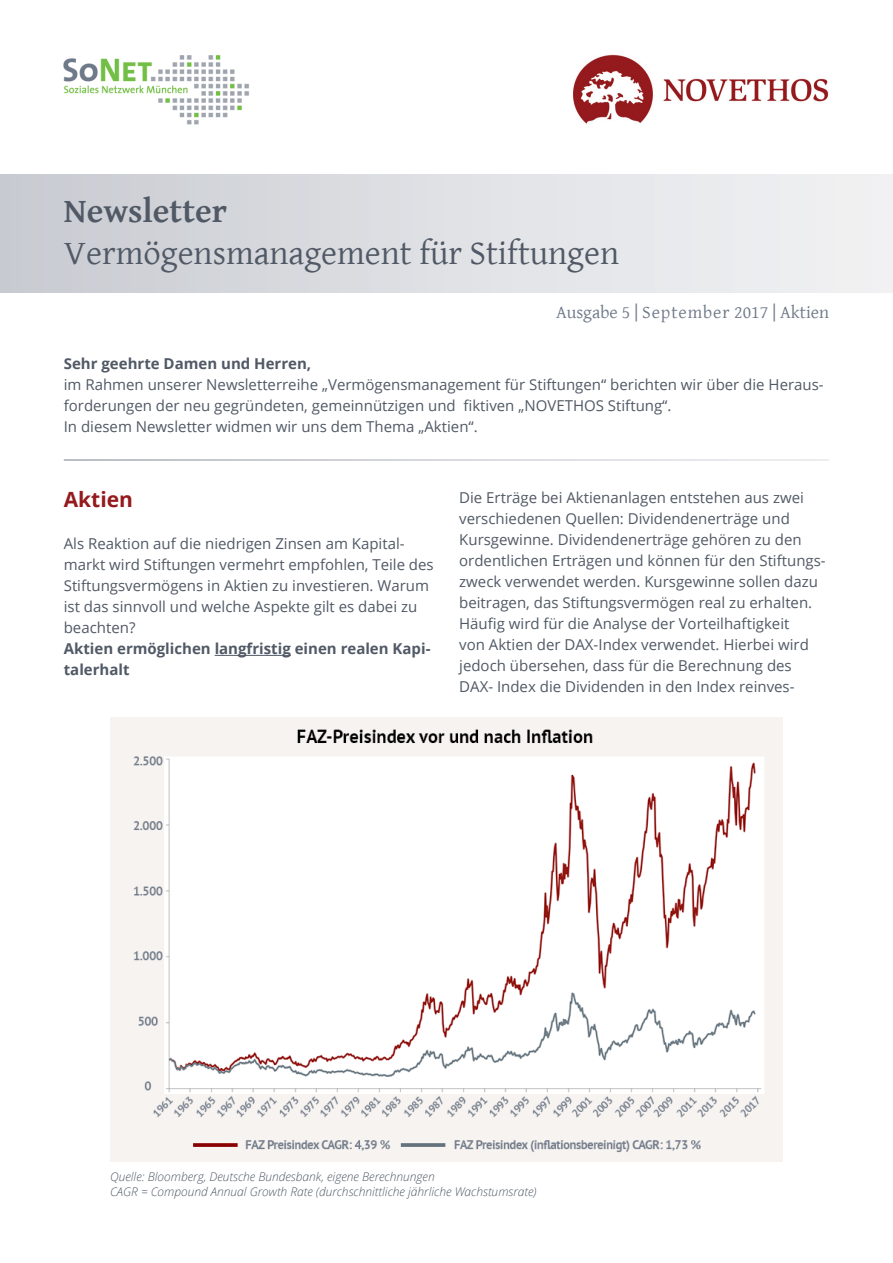
<style>
.page{position:relative;width:893px;height:1263px;background:#fff}
.page>*{position:absolute;margin:0;border:0;box-sizing:border-box;transform-origin:0 0}
.t1{font:34.5px "Gentium Basic";color:#505965}
.t2{font:700 34.5px "Gentium Basic";color:#505965}
.t3{font:700 21px "Open Sans";color:#951a1d}
.t4{font:18px "Gentium Basic";color:#6d7887}
.t5{font:15px/21px "Open Sans";color:#505965}
.t6{font:700 15px/21px "Open Sans";color:#505965}
.t7{font:italic 300 12px/15px "Open Sans";color:#505965}
</style>
<div class="page">
<div style="left:0;top:174px;width:893px;height:118px;background:linear-gradient(to right,#c9ccd2,#f3f3f5)"></div>
<img style="left:63px;top:55px;width:186px;height:70px">
<img style="left:573px;top:54px;width:80px;height:70px">
<img style="left:663px;top:78px;width:166px;height:24px">
<hr style="left:215px;top:655px;width:76px;height:1px;background:#505965">
<img style="left:110px;top:718px;width:673px;height:443px">
<h1 class="t2" style="left:64px;top:185px;width:165px">Newsletter</h1>
<h1 class="t1" style="left:64px;top:227px;width:557px">Vermögensmanagement für Stiftungen</h1>
<p class="t4" style="left:556px;top:299px;width:275px">Ausgabe 5 | September 2017 | Aktien</p>
<p class="t6" style="left:64px;top:352px;width:249px">Sehr geehrte Damen und Herren,</p>
<p class="t5" style="left:64px;top:373px;width:761px">im Rahmen unserer Newsletterreihe „Vermögensmanagement für Stiftungen“ berichten wir über die Heraus&shy;forderungen der neu gegründeten, gemeinnützigen und fiktiven „NOVETHOS Stiftung“.<br>In diesem Newsletter widmen wir uns dem Thema „Aktien“.</p>
<h2 class="t3" style="left:64px;top:485px;width:71px">Aktien</h2>
<p class="t5" style="left:64px;top:533px;width:371px">Als Reaktion auf die niedrigen Zinsen am Kapital&shy;markt wird Stiftungen vermehrt empfohlen, Teile des Stiftungsvermögens in Aktien zu investieren. Warum ist das sinnvoll und welche Aspekte gilt es dabei zu beachten?</p>
<p class="t6" style="left:64px;top:638px;width:368px">Aktien ermöglichen langfristig einen realen Kapi&shy;talerhalt</p>
<p class="t5" style="left:459px;top:486px;width:368px">Die Erträge bei Aktienanlagen entstehen aus zwei verschiedenen Quellen: Dividendenerträge und Kursgewinne. Dividendenerträge gehören zu den ordentlichen Erträgen und können für den Stiftungs&shy;zweck verwendet werden. Kursgewinne sollen dazu beitragen, das Stiftungsvermögen real zu erhalten.<br>Häufig wird für die Analyse der Vorteilhaftigkeit<br>von Aktien der DAX-Index verwendet. Hierbei wird jedoch übersehen, dass für die Berechnung des DAX- Index die Dividenden in den Index reinves-</p>
<p class="t7" style="left:110px;top:1169px;width:428px">Quelle: Bloomberg, Deutsche Bundesbank, eigene Berechnungen<br>CAGR = Compound Annual Growth Rate (durchschnittliche jährliche Wachstumsrate)</p>
</div>
